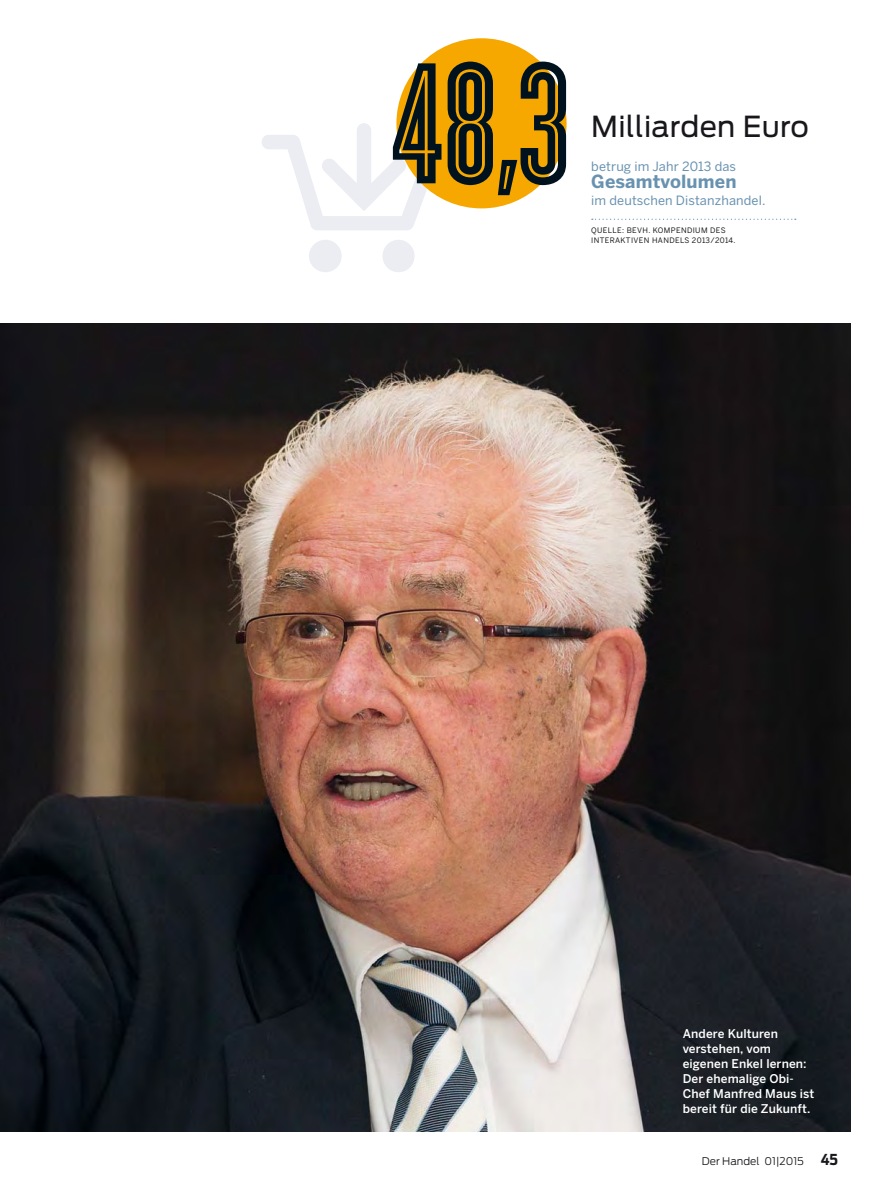
<style>
.page{position:relative;width:872px;height:1191px;background:#fff}
.page>*{position:absolute;margin:0;border:0;box-sizing:border-box;transform-origin:0 0}
.t1{font:180px "Cyclone";color:#00121e}
.t2{font:28.8px "Antenna";letter-spacing:.01em;color:#1a171c}
.t3{font:700 18px "Benton Sans";letter-spacing:.01em;color:#6892b0}
.t4{font:12.75px "Benton Sans";letter-spacing:.01em;color:#6892b0}
.t5{font:500 12px/15px "Benton Sans";letter-spacing:.01em;color:#fff}
.t6{font:300 10.5px "Antenna";color:#1a171c}
.t7{font:7.5px/10.5px "Benton Sans";letter-spacing:.05em;color:#1a171c}
.s1{font-family:"Antenna Cond";font-weight:700;font-size:15px}
</style>
<div class="page">
<svg style="left:262px;top:123px;width:176px;height:149px"></svg>
<div style="left:396px;top:38px;width:170px;height:170px;background:#f6a800;border-radius:50%"></div>
<svg style="left:592px;top:219px;width:204px;height:1px"></svg>
<img style="left:0;top:323px;width:850px;height:808px">
<h1 class="t1" style="left:391px;top:16px;width:180px">48,3</h1>
<h2 class="t2" style="left:591px;top:115px;width:219px">Milliarden Euro</h2>
<p class="t4" style="left:591px;top:161px;width:146px">betrug im Jahr 2013 das</p>
<h3 class="t3" style="left:591px;top:175px;width:147px">Gesamtvolumen</h3>
<p class="t4" style="left:591px;top:195px;width:176px">im deutschen Distanzhandel.</p>
<p class="t7" style="left:591px;top:225px;width:146px">QUELLE: BEVH. KOMPENDIUM DES<br>INTERAKTIVEN HANDELS 2013/2014.</p>
<p class="t5" style="left:682px;top:1027px;width:133px">Andere Kulturen verstehen, vom eigenen Enkel lernen:<br>Der ehemalige Obi-<br>Chef Manfred Maus ist bereit für die Zukunft.</p>
<p class="t6" style="left:702px;top:1157px;width:137px">Der Handel 01|2015 <span class="s1">45</span></p>
</div>
